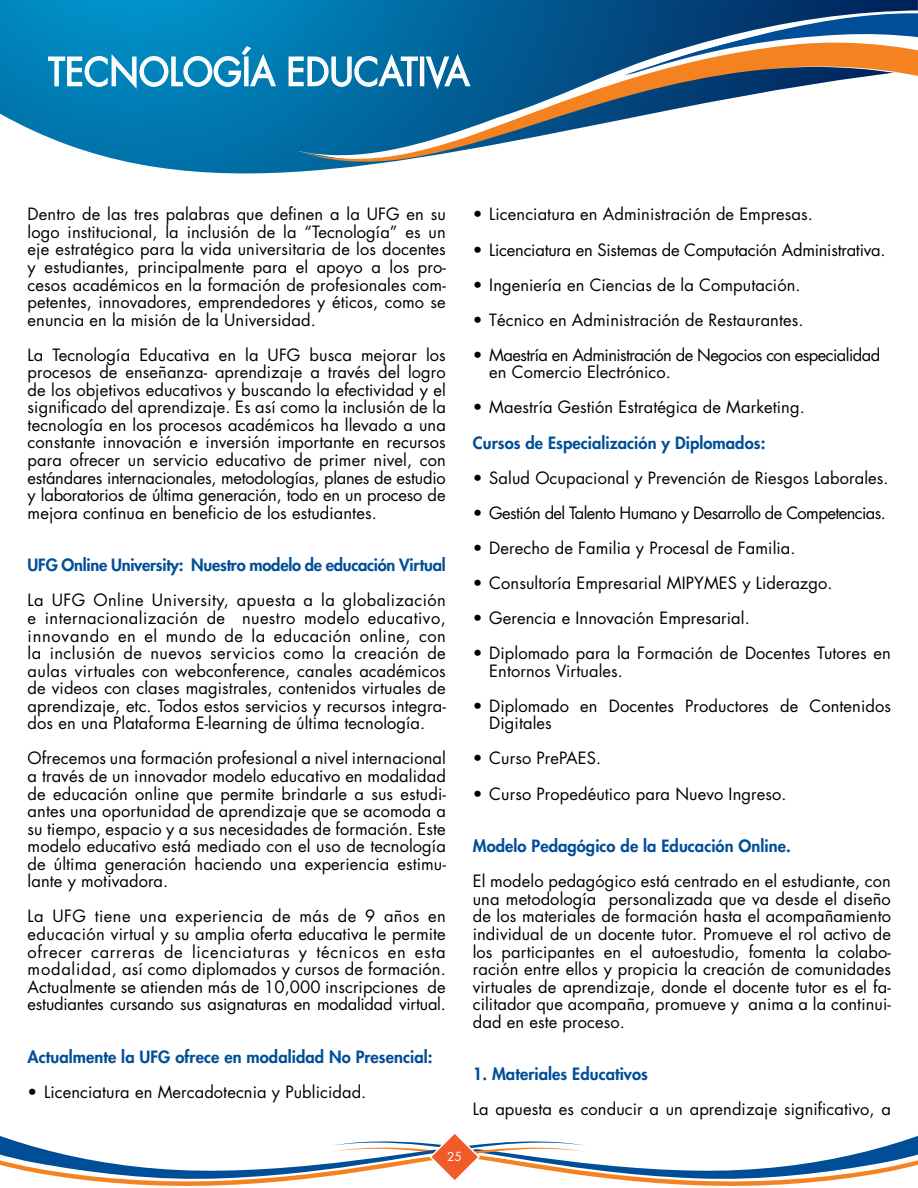
<style>
.page{position:relative;width:918px;height:1188px;background:#fff}
.page>*{position:absolute;margin:0;border:0;box-sizing:border-box;transform-origin:0 0}
.t1{font:37.5px "Futura";letter-spacing:.01em;color:#fff;scale:.93 1}
.t2{font:16.5px/17.5px "Futura";letter-spacing:.005em;color:#000;text-align:justify}
.t3{font:800 16.5px "Futura";letter-spacing:.005em;color:#004e98}
.t4{font:16.5px/17.5px "Futura";letter-spacing:-.035em;color:#000}
.t5{font:800 16.5px "Futura";letter-spacing:-.015em;color:#004e98}
.t6{font:16.5px "Futura";letter-spacing:-.015em;color:#000}
.t7{font:12px "Futura";color:#fff}
</style>
<div class="page">
<svg style="left:0;top:1134px;width:918px;height:52px"></svg>
<svg style="left:0;top:0;width:918px;height:174px;background:#1b88b9"></svg>
<svg style="left:298px;top:7px;width:326px;height:157px;background:#00659c"></svg>
<svg style="left:624px;top:4px;width:294px;height:27px;background:#144c83"></svg>
<svg style="left:301px;top:34px;width:39px;height:140px;background:#0f76a9"></svg>
<svg style="left:340px;top:31px;width:578px;height:143px"></svg>
<svg style="left:764px;top:64px;width:154px;height:110px"></svg>
<svg style="left:47px;top:45px;width:230px;height:46px;background:#2e99c6"></svg>
<svg style="left:288px;top:52px;width:131px;height:36px;background:#3c92bc"></svg>
<div style="left:420px;top:57px;width:4px;height:29px;border:2px solid #fff"></div>
<svg style="left:425px;top:52px;width:47px;height:40px;background:#3280ac"></svg>
<h1 class="t1" style="left:48px;top:46px;width:454px">TECNOLOGÍA EDUCATIVA</h1>
<p class="t2" style="left:28px;top:205px;width:420px">Dentro de las tres palabras que definen a la UFG en su logo institucional, la inclusión de la “Tecnología” es un eje estratégico para la vida universitaria de los docentes y estudiantes, principalmente para el apoyo a los pro&shy;cesos académicos en la formación de profesionales com&shy;petentes, innovadores, emprendedores y éticos, como se enuncia en la misión de la Universidad.</p>
<p class="t2" style="left:28px;top:346px;width:420px">La Tecnología Educativa en la UFG busca mejorar los procesos de enseñanza- aprendizaje a través del logro de los objetivos educativos y buscando la efectividad y el significado del aprendizaje. Es así como la inclusión de la tecnología en los procesos académicos ha llevado a una constante innovación e inversión importante en recursos para ofrecer un servicio educativo de primer nivel, con estándares internacionales, metodologías, planes de estudio y laboratorios de última generación, todo en un proceso de mejora continua en beneficio de los estudiantes.</p>
<p class="t5" style="left:28px;top:554px;width:420px">UFG Online University: Nuestro modelo de educación Virtual</p>
<p class="t2" style="left:28px;top:591px;width:420px">La UFG Online University, apuesta a la globalización e internacionalización de nuestro modelo educativo, innovando en el mundo de la educación online, con la inclusión de nuevos servicios como la creación de aulas virtuales con webconference, canales académicos de videos con clases magistrales, contenidos virtuales de aprendizaje, etc. Todos estos servicios y recursos integra&shy;dos en una Plataforma E-learning de última tecnología.</p>
<p class="t2" style="left:28px;top:749px;width:420px">Ofrecemos una formación profesional a nivel internacional a través de un innovador modelo educativo en modalidad de educación online que permite brindarle a sus estudi&shy;antes una oportunidad de aprendizaje que se acomoda a su tiempo, espacio y a sus necesidades de formación. Este modelo educativo está mediado con el uso de tecnología de última generación haciendo una experiencia estimu&shy;lante y motivadora.</p>
<p class="t2" style="left:28px;top:907px;width:420px">La UFG tiene una experiencia de más de 9 años en educación virtual y su amplia oferta educativa le permite ofrecer carreras de licenciaturas y técnicos en esta modalidad, así como diplomados y cursos de formación.<br>Actualmente se atienden más de 10,000 inscripciones de estudiantes cursando sus asignaturas en modalidad virtual.</p>
<p class="t3" style="left:28px;top:1046px;width:407px">Actualmente la UFG ofrece en modalidad No Presencial:</p>
<p class="t2" style="left:28px;top:1083px;width:340px">• Licenciatura en Mercadotecnia y Publicidad.</p>
<p class="t2" style="left:473px;top:205px;width:342px">• Licenciatura en Administración de Empresas.</p>
<p class="t6" style="left:473px;top:238px;width:414px">• Licenciatura en Sistemas de Computación Administrativa.</p>
<p class="t2" style="left:473px;top:276px;width:329px">• Ingeniería en Ciencias de la Computación.</p>
<p class="t2" style="left:473px;top:311px;width:332px">• Técnico en Administración de Restaurantes.</p>
<p class="t4" style="left:489px;top:346px;width:392px;text-indent:-16px">• Maestría en Administración de Negocios con especialidad en Comercio Electrónico.</p>
<p class="t2" style="left:473px;top:398px;width:334px">• Maestría Gestión Estratégica de Marketing.</p>
<p class="t3" style="left:473px;top:431px;width:294px">Cursos de Especialización y Diplomados:</p>
<p class="t2" style="left:473px;top:469px;width:417px">• Salud Ocupacional y Prevención de Riesgos Laborales.</p>
<p class="t4" style="left:473px;top:504px;width:415px">• Gestión del Talento Humano y Desarrollo de Competencias.</p>
<p class="t2" style="left:473px;top:539px;width:324px">• Derecho de Familia y Procesal de Familia.</p>
<p class="t2" style="left:473px;top:574px;width:361px">• Consultoría Empresarial MIPYMES y Liderazgo.</p>
<p class="t2" style="left:473px;top:609px;width:278px">• Gerencia e Innovación Empresarial.</p>
<p class="t2" style="left:489px;top:644px;width:403px;text-indent:-16px">• Diplomado para la Formación de Docentes Tutores en<br>Entornos Virtuales.</p>
<p class="t2" style="left:489px;top:697px;width:403px;text-indent:-16px">• Diplomado en Docentes Productores de Contenidos<br>Digitales</p>
<p class="t2" style="left:473px;top:749px;width:130px">• Curso PrePAES.</p>
<p class="t2" style="left:473px;top:784px;width:315px">• Curso Propedéutico para Nuevo Ingreso.</p>
<p class="t3" style="left:473px;top:835px;width:320px">Modelo Pedagógico de la Educación Online.</p>
<p class="t2" style="left:473px;top:872px;width:420px">El modelo pedagógico está centrado en el estudiante, con una metodología personalizada que va desde el diseño de los materiales de formación hasta el acompañamiento individual de un docente tutor. Promueve el rol activo de los participantes en el autoestudio, fomenta la colabo&shy;ración entre ellos y propicia la creación de comunidades virtuales de aprendizaje, donde el docente tutor es el fa&shy;cilitador que acompaña, promueve y anima a la continui&shy;dad en este proceso.</p>
<p class="t3" style="left:473px;top:1063px;width:177px">1. Materiales Educativos</p>
<p class="t2" style="left:473px;top:1100px;width:420px">La apuesta es conducir a un aprendizaje significativo, a</p>
<p class="t7" style="left:447px;top:1149px;width:16px">25</p>
</div>
